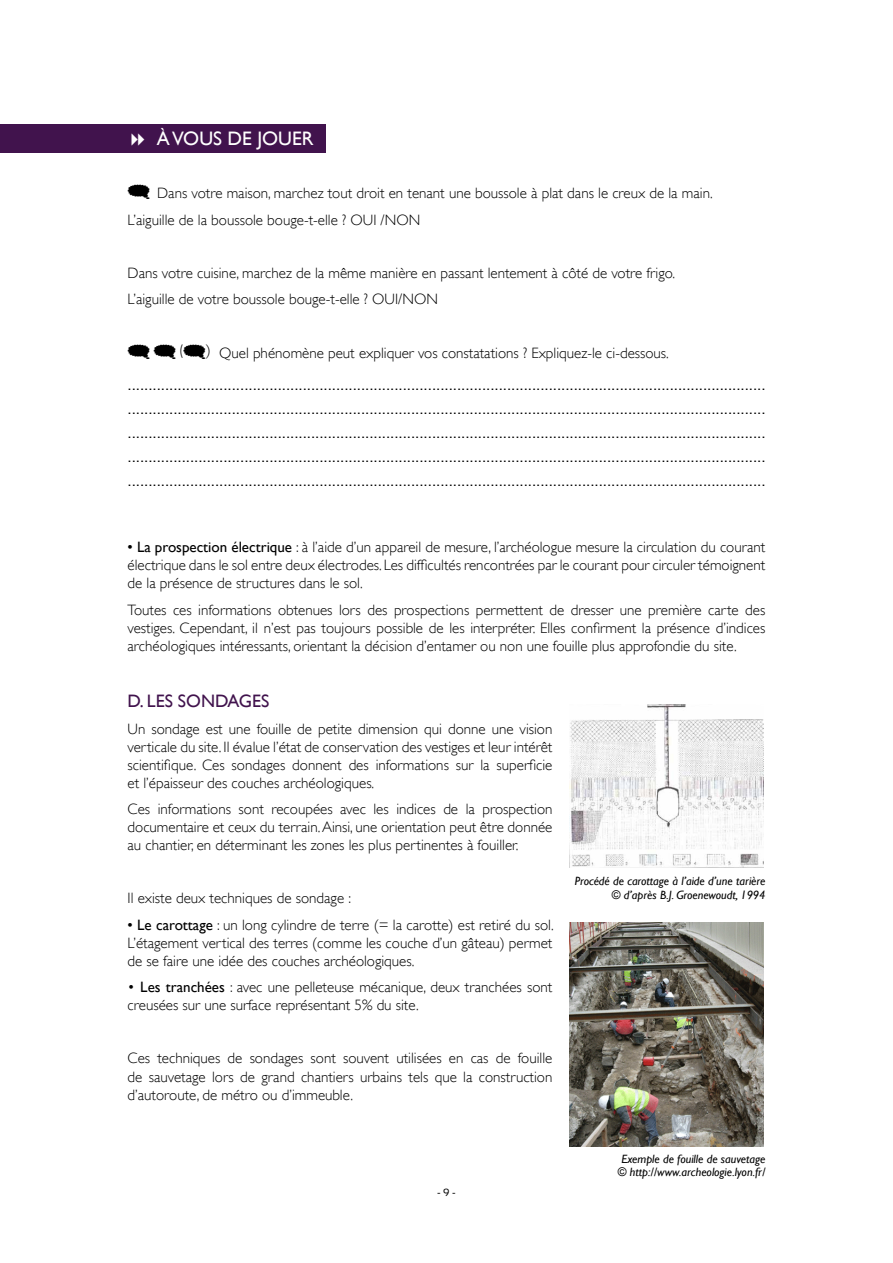
<style>
.page{position:relative;width:893px;height:1263px;background:#fff}
.page>*{position:absolute;margin:0;border:0;box-sizing:border-box;transform-origin:0 0}
.t1{font:19.5px "Gill Sans";color:#fff}
.t2{font:18px "Gill Sans";color:#41134d}
.t3{font:300 15px/18px "Gill Sans";color:#000;text-align:justify}
.t4{font:15px/24px "Arial";color:#000;text-align:justify}
.t5{font:300 15px "Sansation";color:#000}
.t6{font:italic 12px/13.5px "Gill Sans";color:#000;text-align:right}
.t7{font:10.5px "Sansation";color:#000}
.s1{font-weight:400}
</style>
<div class="page">
<div style="left:0;top:124px;width:326px;height:29px;background:#41134d"></div>
<img style="left:569px;top:704px;width:194px;height:164px">
<img style="left:569px;top:923px;width:194px;height:223px">
<h1 class="t1" style="left:157px;top:127px;width:40px">à vous</h1>
<h1 class="t1" style="left:228px;top:127px;width:43px">de jouer</h1>
<p class="t3" style="left:128px;top:180px;width:587px;line-height:26.5px;text-indent:30px">Dans votre maison, marchez tout droit en tenant une boussole à plat dans le creux de la main.<br>L’aiguille de la boussole bouge-t-elle ? OUI /NON</p>
<p class="t3" style="left:128px;top:259px;width:549px;line-height:26.5px">Dans votre cuisine, marchez de la même manière en passant lentement à côté de votre frigo.<br>L’aiguille de votre boussole bouge-t-elle ? OUI/NON</p>
<p class="t5" style="left:180px;top:341px;width:5px">(</p>
<p class="t3" style="left:206px;top:344px;width:465px">) Quel phénomène peut expliquer vos constatations ? Expliquez-le ci-dessous.</p>
<p class="t4" style="left:128px;top:373px;width:640px">......................................................................................................................................................... ......................................................................................................................................................... ......................................................................................................................................................... ......................................................................................................................................................... .........................................................................................................................................................</p>
<p class="t3" style="left:128px;top:538px;width:639px"><span class="s1">• La prospection électrique</span> : à l’aide d’un appareil de mesure, l’archéologue mesure la circulation du courant électrique dans le sol entre deux électrodes. Les difficultés rencontrées par le courant pour circuler témoignent de la présence de structures dans le sol.</p>
<p class="t3" style="left:128px;top:601px;width:639px">Toutes ces informations obtenues lors des prospections permettent de dresser une première carte des vestiges. Cependant, il n’est pas toujours possible de les interpréter. Elles confirment la présence d’indices archéologiques intéressants, orientant la décision d’entamer ou non une fouille plus approfondie du site.</p>
<p class="t2" style="left:128px;top:691px;width:63px">d. Les sondages</p>
<p class="t3" style="left:128px;top:720px;width:426px">Un sondage est une fouille de petite dimension qui donne une vision verticale du site. Il évalue l’état de conservation des vestiges et leur intérêt scientifique. Ces sondages donnent des informations sur la superficie et l’épaisseur des couches archéologiques.</p>
<p class="t3" style="left:128px;top:800px;width:426px">Ces informations sont recoupées avec les indices de la prospection documentaire et ceux du terrain. Ainsi, une orientation peut être donnée au chantier, en déterminant les zones les plus pertinentes à fouiller.</p>
<p class="t3" style="left:128px;top:889px;width:225px">Il existe deux techniques de sondage :</p>
<p class="t3" style="left:128px;top:916px;width:428px"><span class="s1">• Le carottage</span> : un long cylindre de terre (= la carotte) est retiré du sol.<br>L’étagement vertical des terres (comme les couche d’un gâteau) permet de se faire une idée des couches archéologiques.</p>
<p class="t3" style="left:128px;top:978px;width:426px">• <span class="s1">Les tranchées</span> : avec une pelleteuse mécanique, deux tranchées sont creusées sur une surface représentant 5% du site.</p>
<p class="t3" style="left:128px;top:1049px;width:426px">Ces techniques de sondages sont souvent utilisées en cas de fouille de sauvetage lors de grand chantiers urbains tels que la construction d’autoroute, de métro ou d’immeuble.</p>
<p class="t7" style="left:437px;top:1187px;width:20px">- 9 -</p>
<p class="t6" style="left:575px;top:874px;width:192px">Procédé de carottage à l’aide d’une tarière © d’après B.J. Groenewoudt, 1994</p>
<p class="t6" style="left:618px;top:1152px;width:149px;text-align:center">Exemple de fouille de sauvetage © http://www.archeologie.lyon.fr/</p>
</div>
